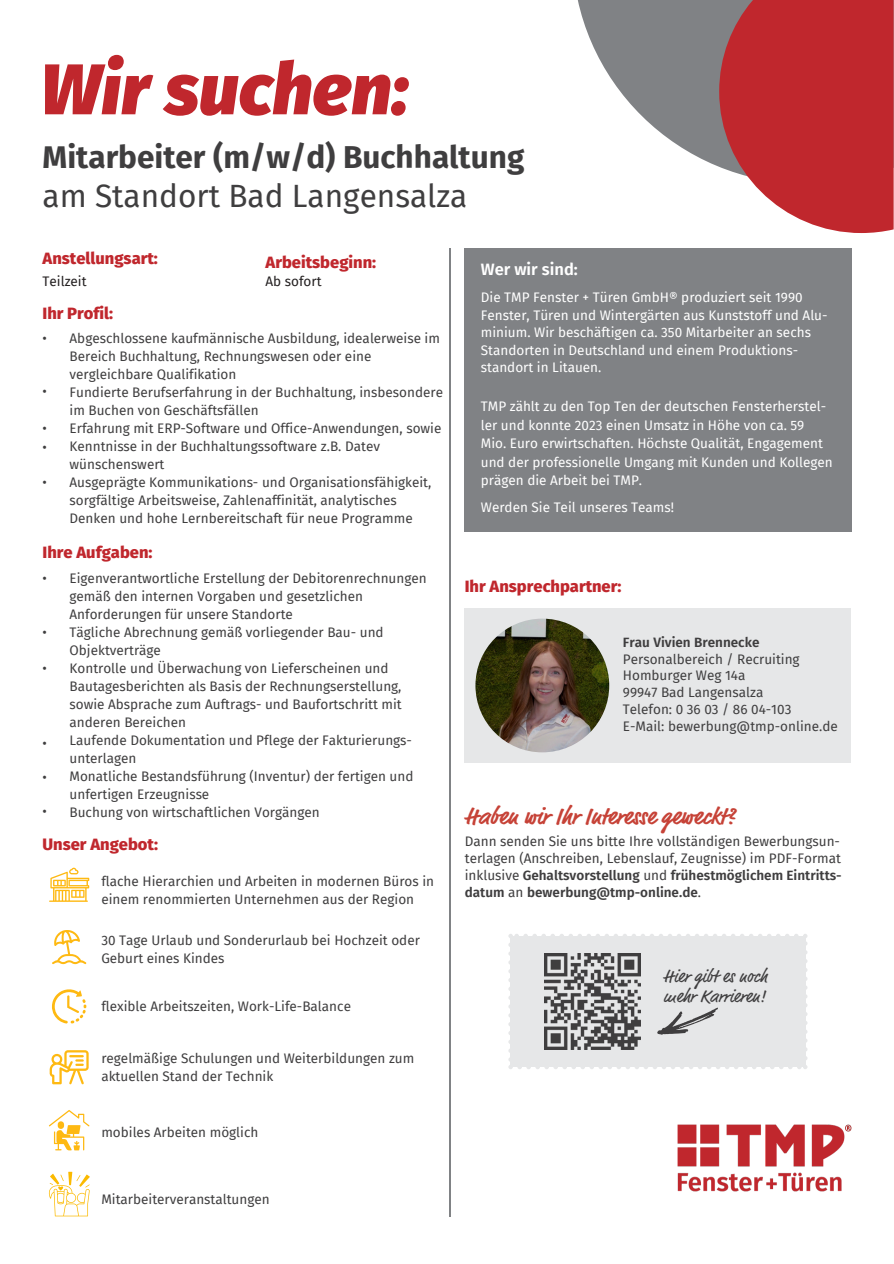
<style>
.page{position:relative;width:894px;height:1264px;background:#fff}
.page>*{position:absolute;margin:0;border:0;box-sizing:border-box;transform-origin:0 0}
.t1{font:italic 900 71.7px "Fira Sans";color:#c0272d}
.t2{font:700 31.5px/39.3px "Fira Sans";color:#3f3e3f}
.t3{font:700 24px "Market Pro";color:#c64237}
.t4{font:18px/20.2px "Market Pro";letter-spacing:.005em;color:#3f3e3f}
.t5{font:800 16.5px "Fira Sans";color:#c0272d}
.t6{font:600 16.5px "Fira Sans";color:#fff}
.t7{font:13.5px/18px "Fira Sans";color:#3f3e3f}
.t8{font:13.5px/18.5px "Fira Sans";color:#fff}
.t9{font:600 13.5px "Fira Sans";color:#3f3e3f}
.t10{font:13.5px "Fira Sans";color:#231f20}
.s1{font-weight:400}
.s2{font-weight:600}
</style>
<div class="page">
<svg style="left:52px;top:930px;width:34px;height:34px"></svg>
<svg style="left:49px;top:867px;width:40px;height:34px"></svg>
<svg style="left:50px;top:1050px;width:39px;height:34px"></svg>
<svg style="left:52px;top:989px;width:34px;height:34px"></svg>
<div style="left:464px;top:248px;width:387px;height:283px;background:#808285"></div>
<div style="left:464px;top:608px;width:386px;height:154px;background:#e6e7e8"></div>
<img style="left:677px;top:1124px;width:175px;height:68px">
<img style="left:475px;top:618px;width:134px;height:134px;border-radius:67px">
<hr style="left:449px;top:248px;width:2px;height:968px;background:#808285">
<svg style="left:508px;top:934px;width:299px;height:135px"></svg>
<svg style="left:577px;top:0;width:142px;height:167px;fill:#808285"></svg>
<svg style="left:719px;top:0;width:174px;height:233px"></svg>
<svg style="left:48px;top:1171px;width:42px;height:45px"></svg>
<svg style="left:49px;top:1110px;width:40px;height:40px"></svg>
<h4 class="t1" style="left:41px;top:47px;width:369px">Wir suchen:</h4>
<h2 class="t2" style="left:43px;top:138px;width:483px">Mitarbeiter (m/w/d) Buchhaltung <span class="s1">am Standort Bad Langensalza</span></h2>
<h4 class="t5" style="left:43px;top:249px;width:117px">Anstellungsart:</h4>
<p class="t10" style="left:43px;top:273px;width:46px">Teilzeit</p>
<p class="t5" style="left:43px;top:304px;width:72px">Ihr Profil:</p>
<p class="t5" style="left:265px;top:253px;width:112px">Arbeitsbeginn:</p>
<p class="t10" style="left:265px;top:274px;width:58px">Ab sofort</p>
<p class="t7" style="left:42px;top:329px;width:6px">•</p>
<p class="t7" style="left:42px;top:382px;width:6px">•</p>
<p class="t7" style="left:42px;top:420px;width:6px">•</p>
<p class="t7" style="left:43px;top:439px;width:6px">•</p>
<h4 class="t7" style="left:43px;top:473px;width:6px">•</h4>
<p class="t7" style="left:70px;top:329px;width:372px">Abgeschlossene kaufmännische Ausbildung, idealerweise im<br>Bereich Buchhaltung, Rechnungswesen oder eine vergleichbare Qualifikation</p>
<p class="t7" style="left:70px;top:383px;width:375px">Fundierte Berufserfahrung in der Buchhaltung, insbesondere im Buchen von Geschäftsfällen</p>
<p class="t7" style="left:70px;top:419px;width:373px">Erfahrung mit ERP-Software und Office-Anwendungen, sowie<br>Kenntnisse in der Buchhaltungssoftware z.B. Datev wünschenswert</p>
<p class="t7" style="left:70px;top:473px;width:363px">Ausgeprägte Kommunikations- und Organisationsfähigkeit, sorgfältige Arbeitsweise, Zahlenaffinität, analytisches<br>Denken und hohe Lernbereitschaft für neue Programme</p>
<h5 class="t5" style="left:43px;top:542px;width:111px">Ihre Aufgaben:</h5>
<p class="t7" style="left:43px;top:569px;width:6px">•</p>
<p class="t7" style="left:43px;top:623px;width:6px">•</p>
<p class="t7" style="left:43px;top:660px;width:6px">•</p>
<p class="t7" style="left:42px;top:734px;width:6px">•</p>
<p class="t7" style="left:42px;top:768px;width:6px">•</p>
<p class="t7" style="left:42px;top:802px;width:6px">•</p>
<p class="t7" style="left:70px;top:569px;width:358px">Eigenverantwortliche Erstellung der Debitorenrechnungen gemäß den internen Vorgaben und gesetzlichen<br>Anforderungen für unsere Standorte</p>
<p class="t7" style="left:70px;top:623px;width:315px">Tägliche Abrechnung gemäß vorliegender Bau- und<br>Objektverträge</p>
<p class="t7" style="left:70px;top:659px;width:333px">Kontrolle und Überwachung von Lieferscheinen und Bautagesberichten als Basis der Rechnungserstellung, sowie Absprache zum Auftrags- und Baufortschritt mit anderen Bereichen</p>
<h4 class="t7" style="left:70px;top:731px;width:344px">Laufende Dokumentation und Pflege der Fakturierungs&shy;unterlagen</h4>
<p class="t7" style="left:70px;top:767px;width:345px">Monatliche Bestandsführung (Inventur) der fertigen und unfertigen Erzeugnisse</p>
<p class="t7" style="left:70px;top:803px;width:251px">Buchung von wirtschaftlichen Vorgängen</p>
<p class="t5" style="left:43px;top:834px;width:117px">Unser Angebot:</p>
<p class="t7" style="left:101px;top:872px;width:334px">flache Hierarchien und Arbeiten in modernen Büros in einem renommierten Unternehmen aus der Region</p>
<p class="t7" style="left:101px;top:931px;width:320px">30 Tage Urlaub und Sonderurlaub bei Hochzeit oder<br>Geburt eines Kindes</p>
<p class="t7" style="left:101px;top:997px;width:251px">flexible Arbeitszeiten, Work-Life-Balance</p>
<p class="t7" style="left:101px;top:1049px;width:314px">regelmäßige Schulungen und Weiterbildungen zum aktuellen Stand der Technik</p>
<h4 class="t7" style="left:101px;top:1123px;width:158px">mobiles Arbeiten möglich</h4>
<p class="t7" style="left:101px;top:1190px;width:170px">Mitarbeiterveranstaltungen</p>
<p class="t6" style="left:480px;top:260px;width:98px">Wer wir sind:</p>
<p class="t8" style="left:480px;top:288px;width:323px">Die TMP Fenster + Türen GmbH® produziert seit 1990</p>
<p class="t8" style="left:480px;top:306px;width:348px">Fenster, Türen und Wintergärten aus Kunststoff und Alu-</p>
<p class="t8" style="left:480px;top:323px;width:331px">minium. Wir beschäftigen ca. 350 Mitarbeiter an sechs</p>
<p class="t8" style="left:480px;top:341px;width:318px">Standorten in Deutschland und einem Produktions-</p>
<p class="t8" style="left:480px;top:358px;width:122px">standort in Litauen.</p>
<p class="t8" style="left:480px;top:397px;width:346px">TMP zählt zu den Top Ten der deutschen Fensterherstel-</p>
<p class="t8" style="left:480px;top:416px;width:325px">ler und konnte 2023 einen Umsatz in Höhe von ca. 59</p>
<p class="t8" style="left:480px;top:434px;width:343px">Mio. Euro erwirtschaften. Höchste Qualität, Engagement</p>
<p class="t8" style="left:480px;top:453px;width:353px">und der professionelle Umgang mit Kunden und Kollegen prägen die Arbeit bei TMP.</p>
<p class="t8" style="left:480px;top:498px;width:195px">Werden Sie Teil unseres Teams!</p>
<p class="t5" style="left:464px;top:577px;width:158px">Ihr Ansprechpartner:</p>
<p class="t9" style="left:622px;top:634px;width:138px">Frau Vivien Brennecke</p>
<p class="t7" style="left:622px;top:650px;width:178px">Personalbereich / Recruiting</p>
<p class="t7" style="left:622px;top:667px;width:124px">Homburger Weg 14a</p>
<p class="t7" style="left:622px;top:684px;width:142px">99947 Bad Langensalza</p>
<p class="t7" style="left:622px;top:700px;width:170px">Telefon: 0 36 03 / 86 04-103</p>
<h3 class="t7" style="left:622px;top:717px;width:216px">E-Mail: bewerbung@tmp-online.de</h3>
<p class="t3" style="left:464px;top:804px;width:271px">Haben wir Ihr Interesse geweckt?</p>
<p class="t7" style="left:464px;top:833px;width:378px;line-height:16.8px">Dann senden Sie uns bitte Ihre vollständigen Bewerbungsun&shy;terlagen (Anschreiben, Lebenslauf, Zeugnisse) im PDF-Format inklusive <span class="s2">Gehaltsvorstellung</span> und <span class="s2">frühestmöglichem Eintritts&shy;datum</span> an <span class="s2">bewerbung@tmp-online.de</span>.</p>
<p class="t4" style="left:663px;top:966px;width:105px">Hier gibt es noch mehr Karrieren!</p>
</div>
